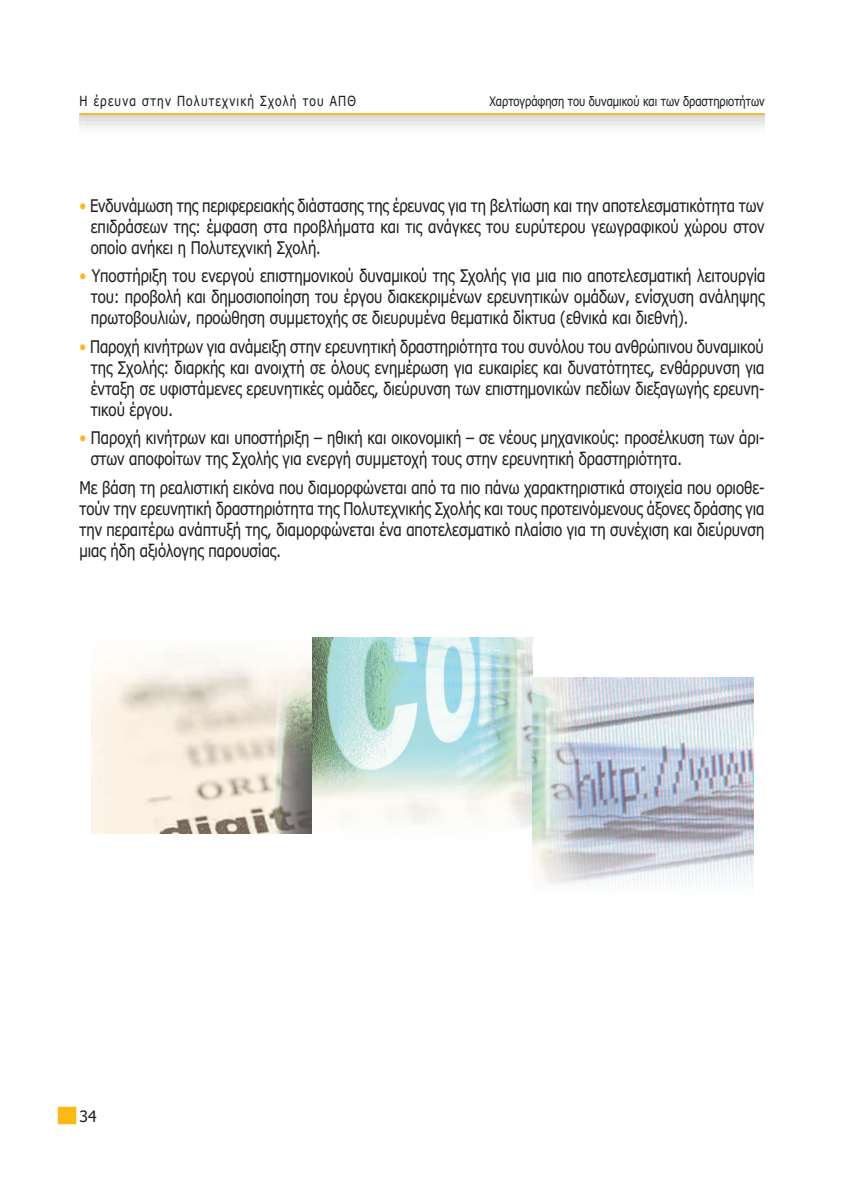
<style>
.page{position:relative;width:844px;height:1191px;background:#fff}
.page>*{position:absolute;margin:0;border:0;box-sizing:border-box;transform-origin:0 0}
.t1{font:17.5px/21px "Tahoma";color:#231f20;text-align:justify;scale:.85 1}
.t2{font:15.75px "Tahoma";color:#231f20}
.t3{font:14px "Tahoma";letter-spacing:.1em;color:#231f20;scale:.85 1}
.t4{font:13.12px "Tahoma";color:#231f20;scale:.85 1}
.s1{color:#fcb814}
</style>
<div class="page">
<hr style="left:79px;top:113px;width:685px;height:2px;background:#fcb814">
<div style="left:58px;top:1106px;width:18px;height:18px;background:#fcb814"></div>
<img style="left:91px;top:651px;width:221px;height:182px">
<img style="left:312px;top:637px;width:220px;height:190px">
<img style="left:532px;top:678px;width:221px;height:209px">
<p class="t3" style="left:79px;top:93px;width:326px">Η έρευνα στην Πολυτεχνική Σχολή του ΑΠΘ</p>
<p class="t4" style="left:489px;top:94px;width:325px">Χαρτογράφηση του δυναµικού και των δραστηριοτήτων</p>
<p class="t1" style="left:91px;top:195px;width:793px;text-indent:-11px"><span class="s1">•</span> Ενδυνάµωση της περιφερειακής διάστασης της έρευνας για τη βελτίωση και την αποτελεσµατικότητα των επιδράσεων της: έµφαση στα προβλήµατα και τις ανάγκες του ευρύτερου γεωγραφικού χώρου στον οποίο ανήκει η Πολυτεχνική Σχολή.</p>
<p class="t1" style="left:91px;top:266px;width:795px;text-indent:-11px"><span class="s1">•</span> Υποστήριξη του ενεργού επιστηµονικού δυναµικού της Σχολής για µια πιο αποτελεσµατική λειτουργία του: προβολή και δηµοσιοποίηση του έργου διακεκριµένων ερευνητικών οµάδων, ενίσχυση ανάληψης πρωτοβουλιών, προώθηση συµµετοχής σε διευρυµένα θεµατικά δίκτυα (εθνικά και διεθνή).</p>
<p class="t1" style="left:91px;top:336px;width:794px;text-indent:-11px"><span class="s1">•</span> Παροχή κινήτρων για ανάµειξη στην ερευνητική δραστηριότητα του συνόλου του ανθρώπινου δυναµικού της Σχολής: διαρκής και ανοιχτή σε όλους ενηµέρωση για ευκαιρίες και δυνατότητες, ενθάρρυνση για ένταξη σε υφιστάµενες ερευνητικές οµάδες, διεύρυνση των επιστηµονικών πεδίων διεξαγωγής ερευνη&shy;τικού έργου.</p>
<p class="t1" style="left:91px;top:428px;width:793px;text-indent:-11px"><span class="s1">•</span> Παροχή κινήτρων και υποστήριξη – ηθική και οικονοµική – σε νέους µηχανικούς: προσέλκυση των άρι&shy;στων αποφοίτων της Σχολής για ενεργή συµµετοχή τους στην ερευνητική δραστηριότητα.</p>
<p class="t1" style="left:79px;top:477px;width:807px">Με βάση τη ρεαλιστική εικόνα που διαµορφώνεται από τα πιο πάνω χαρακτηριστικά στοιχεία που οριοθε&shy;τούν την ερευνητική δραστηριότητα της Πολυτεχνικής Σχολής και τους προτεινόµενους άξονες δράσης για την περαιτέρω ανάπτυξή της, διαµορφώνεται ένα αποτελεσµατικό πλαίσιο για τη συνέχιση και διεύρυνση µιας ήδη αξιόλογης παρουσίας.</p>
<p class="t2" style="left:79px;top:1107px;width:19px">34</p>
</div>
